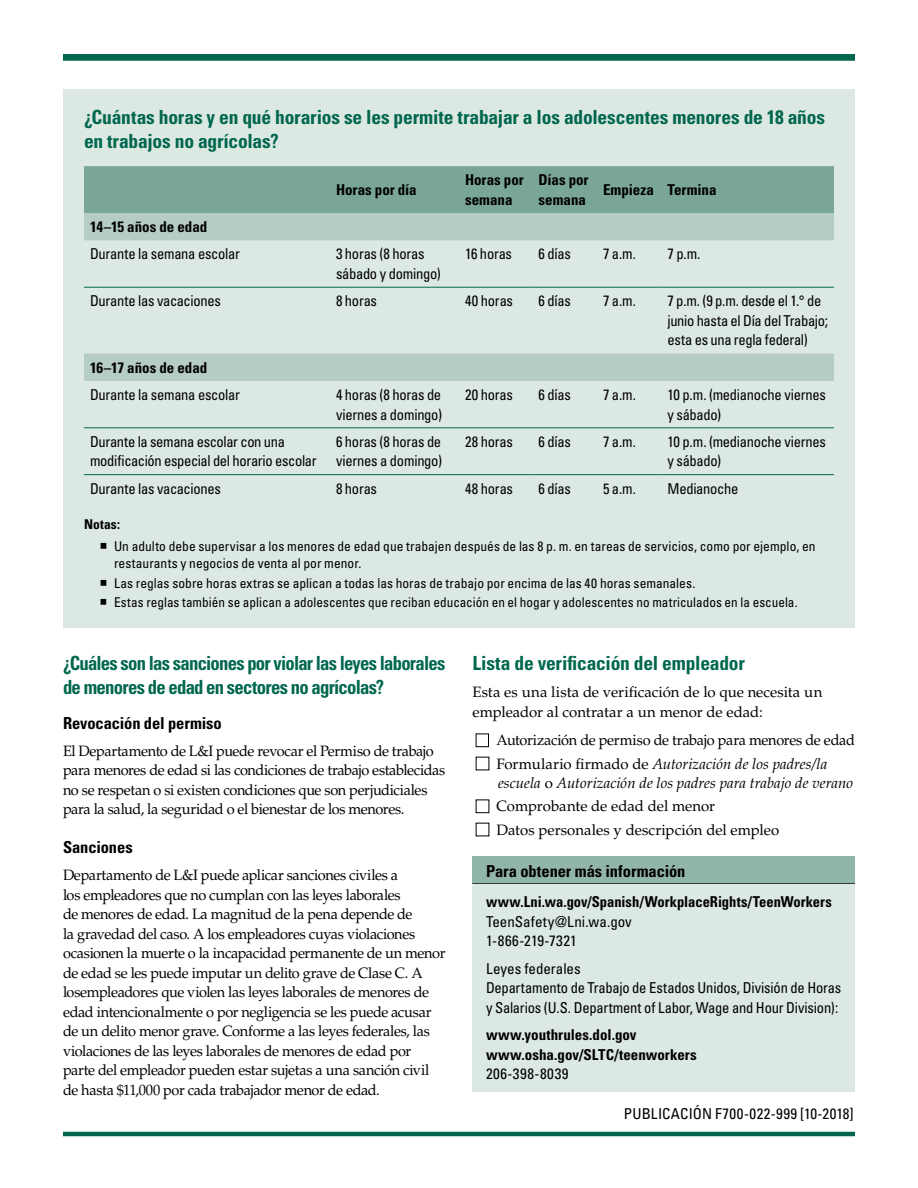
<style>
.page{position:relative;width:918px;height:1188px;background:#fff}
.page>*{position:absolute;margin:0;border:0;box-sizing:border-box;transform-origin:0 0}
.Subhead_Level_1{font:700 condensed 19.5px/24px "Univers LT Std";letter-spacing:-.015em;color:#00674e}
.Subhead_Level_1-2{font:700 condensed 19.5px/24px "Univers LT Std";letter-spacing:-.04em;color:#00674e;scale:.96 1}
.Subhead_Level_2{font:700 condensed 16.5px "Univers LT Std";letter-spacing:-.005em;color:#000}
.More_Info{font:700 condensed 16.5px "Univers LT Std";letter-spacing:-.005em;color:#000}
.Body_-_10{font:15px/19.5px "Palatino LT Std";letter-spacing:-.025em;color:#000}
.Table_Body_-_10{font:condensed 15px/19.5px "Univers LT Std";letter-spacing:-.02em;color:#000}
.Box_Body_-_10{font:condensed 15px/19.5px "Univers LT Std";letter-spacing:-.01em;color:#000}
.Body_-_10-2{font:15px/19.5px "Palatino LT Std";color:#000}
.Box_Body_-_10-2{font:700 condensed 15px "Univers LT Std";color:#000}
.t1{font:italic 15px/19.5px "Palatino LT Std";color:#000}
.Table_Header{font:700 condensed 15px/19.5px "Univers LT Std";color:#000}
.Publication_Number{font:condensed 15px "Univers LT Std";letter-spacing:.015em;color:#000}
.Body_-_10-3{font:15px "Palatino LT Std";letter-spacing:-.005em;color:#000}
.Box_Body_-_10-3{font:condensed 15px "Univers LT Std";letter-spacing:.03em;color:#000}
.Box_Body_-_10-4{font:condensed 15px "Univers LT Std";letter-spacing:.04em;color:#000}
.t2{font:condensed 13.5px/17.2px "Univers LT Std";color:#000}
.Body_-_10-4{font:700 condensed 13.5px "Univers LT Std";letter-spacing:.01em;color:#000}
.s1{font-style:normal}
</style>
<div class="page">
<div style="left:63px;top:54px;width:792px;height:7px;background:#00674e"></div>
<div style="left:63px;top:89px;width:792px;height:539px;background:#dce8e2"></div>
<div style="left:84px;top:166px;width:750px;height:47px;background:#7aa696"></div>
<svg style="left:84px;top:213px;width:750px;height:168px"></svg>
<hr style="left:84px;top:287px;width:246px;height:1px;background:#00674e">
<hr style="left:330px;top:287px;width:129px;height:1px;background:#00674e">
<hr style="left:459px;top:287px;width:73px;height:1px;background:#00674e">
<hr style="left:532px;top:287px;width:65px;height:1px;background:#00674e">
<hr style="left:597px;top:287px;width:65px;height:1px;background:#00674e">
<hr style="left:662px;top:287px;width:172px;height:1px;background:#00674e">
<hr style="left:84px;top:427px;width:246px;height:1px;background:#00674e">
<hr style="left:330px;top:427px;width:129px;height:1px;background:#00674e">
<hr style="left:459px;top:427px;width:73px;height:1px;background:#00674e">
<hr style="left:532px;top:427px;width:65px;height:1px;background:#00674e">
<hr style="left:597px;top:427px;width:65px;height:1px;background:#00674e">
<hr style="left:662px;top:427px;width:172px;height:1px;background:#00674e">
<hr style="left:84px;top:474px;width:246px;height:1px;background:#00674e">
<hr style="left:330px;top:474px;width:129px;height:1px;background:#00674e">
<hr style="left:459px;top:474px;width:73px;height:1px;background:#00674e">
<hr style="left:532px;top:474px;width:65px;height:1px;background:#00674e">
<hr style="left:597px;top:474px;width:65px;height:1px;background:#00674e">
<hr style="left:662px;top:474px;width:172px;height:1px;background:#00674e">
<div style="left:472px;top:856px;width:383px;height:27px;background:#91b5a8"></div>
<hr style="left:472px;top:883px;width:383px;height:1px;background:#000">
<div style="left:472px;top:884px;width:383px;height:36px;background:#dce8e2"></div>
<div style="left:472px;top:904px;width:383px;height:36px;background:#dce8e2"></div>
<div style="left:472px;top:923px;width:383px;height:36px;background:#dce8e2"></div>
<div style="left:472px;top:951px;width:383px;height:75px;background:#dce8e2"></div>
<div style="left:472px;top:1017px;width:383px;height:36px;background:#dce8e2"></div>
<div style="left:472px;top:1037px;width:383px;height:36px;background:#dce8e2"></div>
<div style="left:472px;top:1056px;width:383px;height:36px;background:#dce8e2"></div>
<div style="left:476px;top:734px;width:13px;height:13px;border:1px solid #000"></div>
<div style="left:476px;top:800px;width:13px;height:13px;border:1px solid #000"></div>
<hr style="left:63px;top:1132px;width:792px;height:4px;background:#00674e">
<h3 class="Subhead_Level_1" style="left:84px;top:105px;width:743px">¿Cuántas horas y en qué horarios se les permite trabajar a los adolescentes menores de 18 años en trabajos no agrícolas?</h3>
<p class="Table_Header" style="left:336px;top:180px;width:82px">Horas por día</p>
<p class="Table_Header" style="left:465px;top:170px;width:60px">Horas por semana</p>
<p class="Table_Header" style="left:538px;top:170px;width:52px">Días por semana</p>
<p class="Table_Header" style="left:603px;top:180px;width:53px">Empieza</p>
<p class="Table_Header" style="left:668px;top:180px;width:51px">Termina</p>
<p class="Table_Header" style="left:90px;top:217px;width:119px">14–15 años de edad</p>
<p class="Table_Body_-_10" style="left:90px;top:244px;width:151px">Durante la semana escolar</p>
<p class="Table_Body_-_10" style="left:336px;top:244px;width:106px">3 horas (8 horas sábado y domingo)</p>
<p class="Table_Body_-_10" style="left:465px;top:244px;width:49px">16 horas</p>
<p class="Table_Body_-_10" style="left:538px;top:244px;width:34px">6 días</p>
<p class="Table_Body_-_10" style="left:603px;top:244px;width:35px">7 a.m.</p>
<p class="Table_Body_-_10" style="left:668px;top:244px;width:35px">7 p.m.</p>
<p class="Table_Body_-_10" style="left:90px;top:291px;width:133px">Durante las vacaciones</p>
<p class="Table_Body_-_10" style="left:336px;top:291px;width:43px">8 horas</p>
<p class="Table_Body_-_10" style="left:465px;top:291px;width:50px">40 horas</p>
<p class="Table_Body_-_10" style="left:538px;top:291px;width:34px">6 días</p>
<p class="Table_Body_-_10" style="left:603px;top:291px;width:35px">7 a.m.</p>
<p class="Table_Body_-_10" style="left:668px;top:291px;width:162px">7 p.m. (9 p.m. desde el 1.° de junio hasta el Día del Trabajo; esta es una regla federal)</p>
<p class="Table_Header" style="left:90px;top:358px;width:119px">16–17 años de edad</p>
<p class="Table_Body_-_10" style="left:90px;top:385px;width:151px">Durante la semana escolar</p>
<p class="Table_Body_-_10" style="left:336px;top:385px;width:108px">4 horas (8 horas de viernes a domingo)</p>
<p class="Table_Body_-_10" style="left:465px;top:385px;width:49px">20 horas</p>
<p class="Table_Body_-_10" style="left:538px;top:385px;width:34px">6 días</p>
<p class="Table_Body_-_10" style="left:603px;top:385px;width:35px">7 a.m.</p>
<p class="Table_Body_-_10" style="left:668px;top:385px;width:160px">10 p.m. (medianoche viernes y sábado)</p>
<p class="Table_Body_-_10" style="left:90px;top:432px;width:228px">Durante la semana escolar con una modificación especial del horario escolar</p>
<p class="Table_Body_-_10" style="left:336px;top:432px;width:108px">6 horas (8 horas de viernes a domingo)</p>
<p class="Table_Body_-_10" style="left:465px;top:432px;width:49px">28 horas</p>
<p class="Table_Body_-_10" style="left:538px;top:432px;width:34px">6 días</p>
<p class="Table_Body_-_10" style="left:603px;top:432px;width:35px">7 a.m.</p>
<p class="Table_Body_-_10" style="left:668px;top:432px;width:160px">10 p.m. (medianoche viernes y sábado)</p>
<p class="Table_Body_-_10" style="left:90px;top:478px;width:133px">Durante las vacaciones</p>
<p class="Table_Body_-_10" style="left:336px;top:478px;width:43px">8 horas</p>
<p class="Table_Body_-_10" style="left:465px;top:478px;width:50px">48 horas</p>
<p class="Table_Body_-_10" style="left:538px;top:478px;width:34px">6 días</p>
<p class="Table_Body_-_10" style="left:603px;top:478px;width:35px">5 a.m.</p>
<p class="Table_Body_-_10" style="left:668px;top:478px;width:72px">Medianoche</p>
<p class="Body_-_10-4" style="left:84px;top:516px;width:38px">Notas:</p>
<p class="t2" style="left:114px;top:537px;width:703px">Un adulto debe supervisar a los menores de edad que trabajen después de las 8 p. m. en tareas de servicios, como por ejemplo, en restaurants y negocios de venta al por menor.</p>
<p class="t2" style="left:114px;top:574px;width:583px">Las reglas sobre horas extras se aplican a todas las horas de trabajo por encima de las 40 horas semanales.</p>
<p class="t2" style="left:114px;top:593px;width:685px">Estas reglas también se aplican a adolescentes que reciban educación en el hogar y adolescentes no matriculados en la escuela.</p>
<h3 class="Subhead_Level_1-2" style="left:63px;top:651px;width:400px">¿Cuáles son las sanciones por violar las leyes laborales de menores de edad en sectores no agrícolas?</h3>
<h4 class="Subhead_Level_2" style="left:63px;top:713px;width:160px">Revocación del permiso</h4>
<p class="Body_-_10" style="left:63px;top:741px;width:384px">El Departamento de L&amp;I puede revocar el Permiso de trabajo para menores de edad si las condiciones de trabajo establecidas no se respetan o si existen condiciones que son perjudiciales para la salud, la seguridad o el bienestar de los menores.</p>
<h4 class="Subhead_Level_2" style="left:63px;top:837px;width:71px">Sanciones</h4>
<p class="Body_-_10" style="left:63px;top:866px;width:384px">Departamento de L&amp;I puede aplicar sanciones civiles a<br>los empleadores que no cumplan con las leyes laborales<br>de menores de edad. La magnitud de la pena depende de<br>la gravedad del caso. A los empleadores cuyas violaciones ocasionen la muerte o la incapacidad permanente de un menor de edad se les puede imputar un delito grave de Clase C. A losempleadores que violen las leyes laborales de menores de edad intencionalmente o por negligencia se les puede acusar de un delito menor grave. Conforme a las leyes federales, las violaciones de las leyes laborales de menores de edad por parte del empleador pueden estar sujetas a una sanción civil de hasta $11,000 por cada trabajador menor de edad.</p>
<h3 class="Subhead_Level_1" style="left:472px;top:651px;width:274px">Lista de verificación del empleador</h3>
<p class="Body_-_10-2" style="left:472px;top:683px;width:351px">Esta es una lista de verificación de lo que necesita un empleador al contratar a un menor de edad:</p>
<p class="Body_-_10" style="left:496px;top:731px;width:360px">Autorización de permiso de trabajo para menores de edad</p>
<p class="t1" style="left:496px;top:754px;width:358px"><span class="s1">Formulario firmado de</span> Autorización de los padres/la escuela <span class="s1">o</span> Autorización de los padres para trabajo de verano</p>
<p class="Body_-_10-3" style="left:496px;top:798px;width:220px">Comprobante de edad del menor</p>
<p class="Body_-_10-2" style="left:496px;top:820px;width:284px">Datos personales y descripción del empleo</p>
<h3 class="More_Info" style="left:486px;top:861px;width:201px">Para obtener más información</h3>
<p class="Box_Body_-_10-2" style="left:486px;top:893px;width:347px">www.Lni.wa.gov/Spanish/WorkplaceRights/TeenWorkers</p>
<p class="Box_Body_-_10" style="left:486px;top:911px;width:147px">TeenSafety@Lni.wa.gov</p>
<p class="Box_Body_-_10-3" style="left:486px;top:931px;width:92px">1-866-219-7321</p>
<p class="Box_Body_-_10" style="left:486px;top:958px;width:357px">Leyes federales<br>Departamento de Trabajo de Estados Unidos, División de Horas y Salarios (U.S. Department of Labor, Wage and Hour Division):</p>
<p class="Box_Body_-_10-2" style="left:486px;top:1025px;width:152px">www.youthrules.dol.gov</p>
<p class="Box_Body_-_10-2" style="left:486px;top:1045px;width:212px">www.osha.gov/SLTC/teenworkers</p>
<p class="Box_Body_-_10-4" style="left:486px;top:1064px;width:84px">206-398-8039</p>
<p class="Publication_Number" style="left:624px;top:1104px;width:231px">PUBLICACIÓN F700-022-999 [10-2018]</p>
</div>
